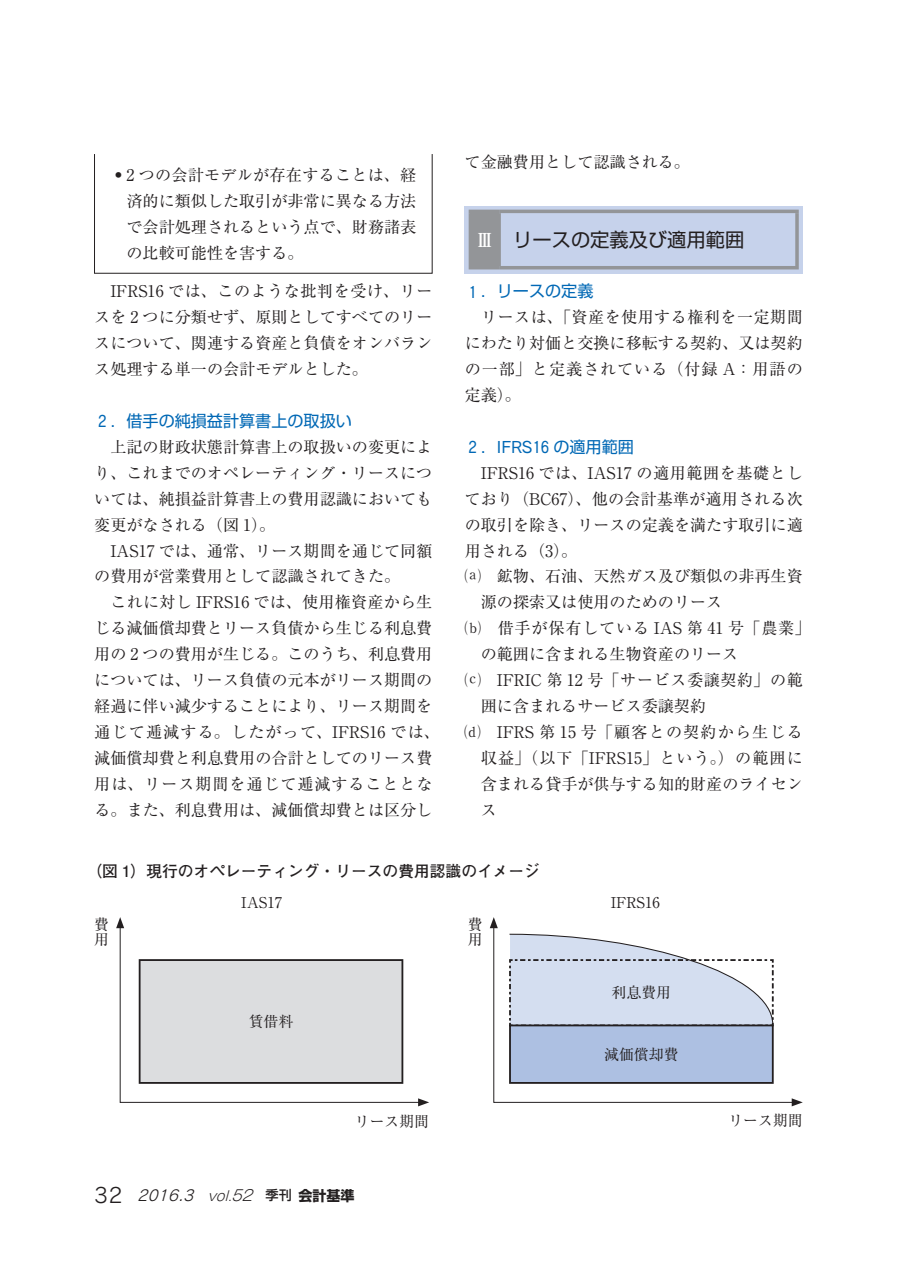
<style>
.page{position:relative;width:903px;height:1275px;background:#fff}
.page>*{position:absolute;margin:0;border:0;box-sizing:border-box;transform-origin:0 0}
.t1{font:19.25px "Shin Go Pr 5";color:#231f20}
.t2{font:16.97px "Cezanne Pro M";color:#0168b5}
.t3{font:16.1px/25.9px "Ryumin Pr 5";color:#231f20;text-align:justify}
.t4{font:16.1px "Ryumin Pr 5";letter-spacing:.035em;color:#231f20}
.t5{font:16.1px "Ryumin Pr 5";letter-spacing:.07em;color:#231f20}
.t6{font:16.1px "Shin Go Pr 5";color:#0168b5}
.t7{font:16.1px "Ryumin Pr 5";letter-spacing:.05em;color:#231f20}
.t8{font:700 15.75px "Futo Go B101 Pr 5";color:#231f20}
.t9{font:14.88px/14.9px "Ryumin Pr 5";color:#231f20}
.t10{font:italic 14.88px "Rodin Pro M";color:#231f20}
.s1{font-family:"Shin Go Pr 5";font-weight:900}
.s2{font-family:"Cezanne Pro M";font-size:16.97px}
.s3{font-family:"Ryumin Pr 5";font-weight:700;color:#fff}
.s4{font-family:"Shin Go Pr 5";font-size:16.1px}
.s5{font-style:normal;font-size:20.47px}
.s6{font-family:"Gothic MB101 Pr 5";font-weight:300;font-size:13.65px}
.s7{font-family:"Gothic MB101 Pr 5";font-weight:300}
.s8{font-family:"Shin Go Pr 5";font-weight:500;font-style:normal;font-size:13.12px}
.s9{font-family:"Shin Go Pr 5";font-weight:700;font-style:normal;font-size:14px}
</style>
<div class="page">
<div style="left:465px;top:206px;width:338px;height:67px;background:#c6d2eb"></div>
<div style="left:470px;top:211px;width:29px;height:57px;background:#939598"></div>
<hr style="left:469px;top:210px;width:30px;height:3px;background:#939598">
<hr style="left:469px;top:213px;width:3px;height:53px;background:#939598">
<hr style="left:499px;top:210px;width:300px;height:3px;background:#939598">
<hr style="left:497px;top:213px;width:4px;height:53px;background:#939598">
<svg style="left:795px;top:213px;width:4px;height:53px"></svg>
<hr style="left:469px;top:266px;width:30px;height:3px;background:#939598">
<hr style="left:499px;top:266px;width:300px;height:3px;background:#939598">
<svg style="left:120px;top:928px;width:298px;height:175px"></svg>
<svg style="left:116px;top:917px;width:8px;height:11px"></svg>
<svg style="left:418px;top:1098px;width:11px;height:8px"></svg>
<svg style="left:493px;top:928px;width:299px;height:175px"></svg>
<svg style="left:490px;top:917px;width:8px;height:11px"></svg>
<svg style="left:792px;top:1098px;width:11px;height:8px"></svg>
<svg style="left:508px;top:933px;width:266px;height:149px"></svg>
<div style="left:510px;top:1025px;width:263px;height:58px;background:#adc0e2"></div>
<div style="left:509px;top:1024px;width:265px;height:60px;border:2px solid #231f20"></div>
<p class="t3" style="left:126px;top:161px;width:291px;text-indent:-16px"><span class="s1">・</span>2 つの会計モデルが存在することは、経済的に類似した取引が非常に異なる方法で会計処理されるという点で、財務諸表の比較可能性を害する。</p>
<p class="t3" style="left:94px;top:277px;width:340px;text-indent:16px">IFRS16 では、このような批判を受け、リースを 2 つに分類せず、原則としてすべてのリースについて、関連する資産と負債をオンバランス処理する単一の会計モデルとした。</p>
<p class="t6" style="left:98px;top:408px;width:255px"><span class="s2">2</span> ．借手の純損益計算書上の取扱い</p>
<p class="t3" style="left:94px;top:433px;width:340px;text-indent:16px">上記の財政状態計算書上の取扱いの変更により、これまでのオペレーティング・リースについては、純損益計算書上の費用認識においても変更がなされる（図 1）。</p>
<p class="t3" style="left:94px;top:536px;width:340px;text-indent:16px">IAS17 では、通常、リース期間を通じて同額の費用が営業費用として認識されてきた。</p>
<p class="t3" style="left:94px;top:588px;width:347px;text-align:center">これに対し IFRS16 では、使用権資産から生<br>じる減価償却費とリース負債から生じる利息費用の 2 つの費用が生じる。このうち、利息費用については、リース負債の元本がリース期間の経過に伴い減少することにより、リース期間を通じて逓減する。したがって、IFRS16 では、減価償却費と利息費用の合計としてのリース費用は、リース期間を通じて逓減することとなる。また、利息費用は、減価償却費とは区分し</p>
<p class="t3" style="left:465px;top:148px;width:227px">て金融費用として認識される。</p>
<p class="t1" style="left:475px;top:224px;width:271px"><span class="s3">Ⅲ</span> リースの定義及び適用範囲</p>
<p class="t6" style="left:468px;top:278px;width:126px"><span class="s2">1</span> ．リースの定義</p>
<p class="t3" style="left:465px;top:303px;width:340px;text-indent:17px">リースは、「資産を使用する権利を一定期間にわたり対価と交換に移転する契約、又は契約の一部」と定義されている（付録 A：用語の定義）。</p>
<p class="t2" style="left:468px;top:436px;width:167px">2 <span class="s4">．</span>IFRS16 <span class="s4">の適用範囲</span></p>
<p class="t4" style="left:481px;top:460px;width:323px">IFRS16 では、IAS17 の適用範囲を基礎とし</p>
<p class="t3" style="left:465px;top:485px;width:340px">ており（BC67）、他の会計基準が適用される次</p>
<p class="t3" style="left:465px;top:511px;width:340px">の取引を除き、リースの定義を満たす取引に適</p>
<p class="t3" style="left:465px;top:536px;width:114px">用される（3）。</p>
<p class="t3" style="left:465px;top:562px;width:340px">⒜ 鉱物、石油、天然ガス及び類似の非再生資</p>
<p class="t3" style="left:481px;top:588px;width:243px">源の探索又は使用のためのリース</p>
<p class="t7" style="left:465px;top:616px;width:347px">⒝ 借手が保有している IAS 第 41 号「農業」</p>
<p class="t3" style="left:481px;top:640px;width:259px">の範囲に含まれる生物資産のリース</p>
<p class="t4" style="left:465px;top:667px;width:340px">⒞ IFRIC 第 12 号「サービス委譲契約」の範</p>
<p class="t3" style="left:481px;top:692px;width:227px">囲に含まれるサービス委譲契約</p>
<p class="t5" style="left:465px;top:719px;width:340px">⒟ IFRS 第 15 号「顧客との契約から生じる</p>
<p class="t5" style="left:481px;top:745px;width:324px">収益」（以下「IFRS15」という。）の範囲に</p>
<p class="t3" style="left:481px;top:770px;width:324px">含まれる貸手が供与する知的財産のライセン</p>
<p class="t3" style="left:481px;top:795px;width:18px">ス</p>
<p class="t8" style="left:86px;top:859px;width:455px">（図 1）現行のオペレーティング・リースの費用認識のイメージ</p>
<p class="t9" style="left:241px;top:894px;width:43px">IAS17</p>
<p class="t9" style="left:94px;top:916px;width:15px">費用</p>
<p class="t9" style="left:249px;top:1013px;width:46px">賃借料</p>
<p class="t9" style="left:355px;top:1112px;width:76px">リース期間</p>
<p class="t10" style="left:94px;top:1186px;width:262px"><span class="s5">3 2</span> 2016.3 <span class="s6">vol.</span><span class="s7">52</span> <span class="s8">季刊</span><span class="s9">会計基準</span></p>
<p class="t9" style="left:468px;top:916px;width:15px">費用</p>
<p class="t9" style="left:611px;top:894px;width:51px">IFRS16</p>
<p class="t9" style="left:612px;top:984px;width:61px">利息費用</p>
<p class="t9" style="left:604px;top:1046px;width:76px">減価償却費</p>
<p class="t9" style="left:728px;top:1112px;width:76px">リース期間</p>
</div>
